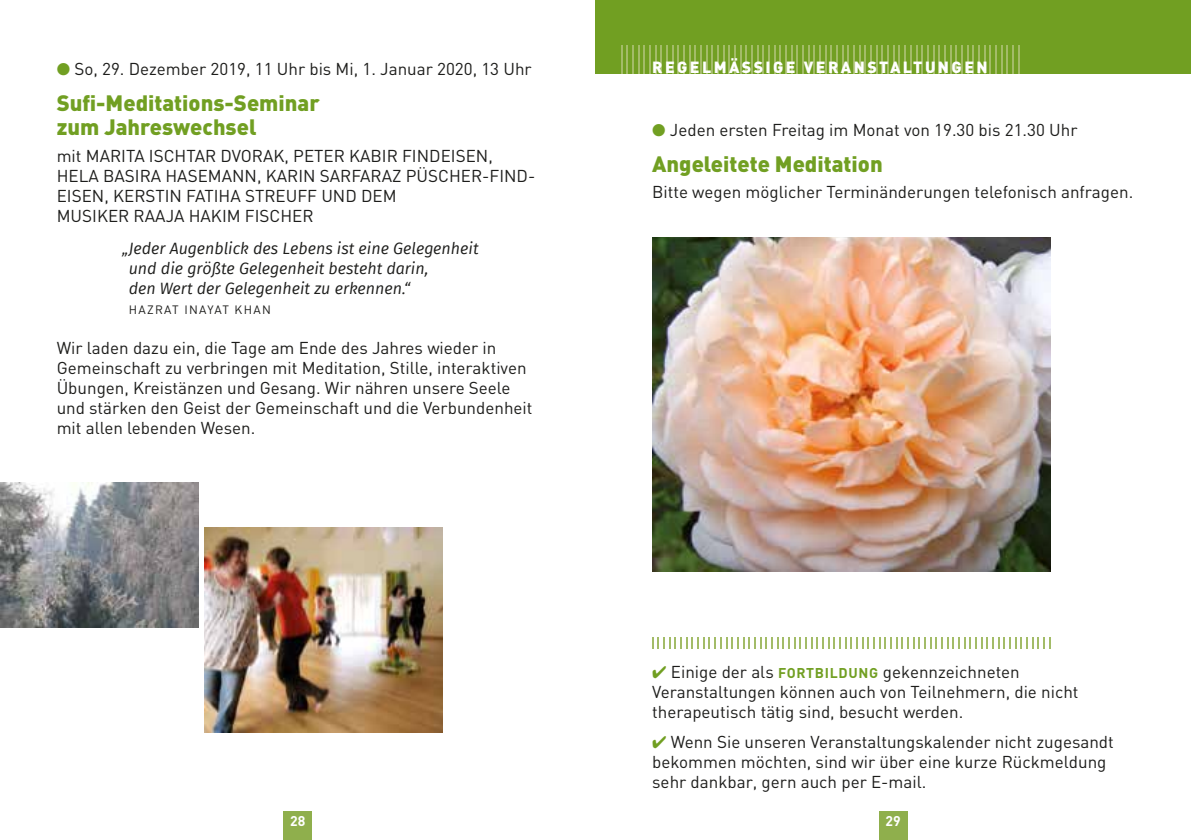
<style>
.page{position:relative;width:1191px;height:840px;background:#fff}
.page>*{position:absolute;margin:0;border:0;box-sizing:border-box;transform-origin:0 0}
.t1{font:900 22px/24px "DIN";color:#719f22}
.t2{font:17px/20px "DIN";color:#1d1d1b}
.t3{font:italic 16px/20px "Fira Sans";color:#1d1d1b}
.t4{font:900 16px "DIN";letter-spacing:.15em;color:#fff}
.t5{font:14px "DIN Bold SC880";color:#fff}
.t6{font:12px "DIN";letter-spacing:.11em;color:#1d1d1b}
.s1{color:#719f22}
.s2{font-weight:700;font-size:14px;color:#719f22}
</style>
<div class="page">
<div style="left:283px;top:811px;width:29px;height:28px;background:#8faf4c"></div>
<div style="left:879px;top:811px;width:28px;height:28px;background:#8faf4c"></div>
<div style="left:595px;top:0;width:596px;height:74px;background:#719f22"></div>
<svg style="left:621px;top:45px;width:1px;height:29px"></svg>
<hr style="left:626px;top:45px;width:2px;height:29px;background:#a3bc68">
<svg style="left:632px;top:45px;width:7px;height:29px"></svg>
<hr style="left:643px;top:45px;width:2px;height:29px;background:#a3bc68">
<svg style="left:649px;top:45px;width:7px;height:29px"></svg>
<hr style="left:660px;top:45px;width:2px;height:29px;background:#a3bc68">
<svg style="left:666px;top:45px;width:7px;height:29px"></svg>
<hr style="left:677px;top:45px;width:2px;height:29px;background:#a3bc68">
<svg style="left:683px;top:45px;width:7px;height:29px"></svg>
<hr style="left:694px;top:45px;width:2px;height:29px;background:#a3bc68">
<svg style="left:700px;top:45px;width:7px;height:29px"></svg>
<hr style="left:711px;top:45px;width:2px;height:29px;background:#a3bc68">
<svg style="left:717px;top:45px;width:302px;height:29px"></svg>
<svg style="left:652px;top:637px;width:398px;height:11px"></svg>
<img style="left:652px;top:237px;width:398px;height:334px">
<img style="left:204px;top:527px;width:238px;height:204px">
<img style="left:0;top:482px;width:198px;height:145px">
<p class="t2" style="left:57px;top:59px;width:476px"><span class="s1">●</span> So, 29. Dezember 2019, 11 Uhr bis Mi, 1. Januar 2020, 13 Uhr</p>
<p class="t1" style="left:57px;top:90px;width:265px">Sufi-Meditations-Seminar zum Jahreswechsel</p>
<p class="t2" style="left:57px;top:145px;width:103px">mit Mar ita Ischt</p>
<p class="t2" style="left:57px;top:145px;width:437px;text-indent:138px">ar Dvorak, peter kab ir Findeisen, h ela basira Hasemann, kar in sarfaraz Püsch</p>
<p class="t2" style="left:461px;top:165px;width:76px">er-Find-</p>
<p class="t2" style="left:57px;top:185px;width:240px">eisen, kerstin fatiha Streuff</p>
<p class="t2" style="left:321px;top:185px;width:73px">und dem</p>
<p class="t2" style="left:57px;top:205px;width:214px">Mus iker Raaja hakim Fisch</p>
<p class="t2" style="left:292px;top:205px;width:19px">er</p>
<p class="t3" style="left:129px;top:238px;width:351px;text-indent:-6px">„Jeder Augenblick des Lebens ist eine Gelegenheit und die größte Gelegenheit besteht darin,<br>den Wert der Gelegenheit zu erkennen.“</p>
<p class="t6" style="left:129px;top:302px;width:144px">Hazrat I nayat Khan</p>
<p class="t2" style="left:57px;top:337px;width:477px">Wir laden dazu ein, die Tage am Ende des Jahres wieder in Gemeinschaft zu verbringen mit Meditation, Stille, interaktiven Übungen, Kreistänzen und Gesang. Wir nähren unsere Seele und stärken den Geist der Gemeinschaft und die Verbundenheit mit allen lebenden Wesen.</p>
<p class="t4" style="left:652px;top:56px;width:26px">regelm</p>
<p class="t4" style="left:729px;top:56px;width:25px">ässige</p>
<p class="t4" style="left:804px;top:56px;width:50px">Veranstalt</p>
<p class="t4" style="left:925px;top:56px;width:26px">ungen</p>
<p class="t2" style="left:652px;top:119px;width:427px"><span class="s1">●</span> Jeden ersten Freitag im Monat von 19.30 bis 21.30 Uhr</p>
<p class="t1" style="left:652px;top:151px;width:232px">Angeleitete Meditation</p>
<p class="t2" style="left:652px;top:181px;width:482px">Bitte wegen möglicher Terminänderungen telefonisch anfragen.</p>
<p class="t2" style="left:652px;top:661px;width:428px"><span class="s1">✔</span> Einige der als <span class="s2">FORTBILDU NG</span> gekennzeichneten<br>Veranstaltungen können auch von Teilnehmern, die nicht therapeutisch tätig sind, besucht werden.</p>
<p class="t2" style="left:652px;top:731px;width:463px"><span class="s1">✔</span> Wenn Sie unseren Veranstaltungskalender nicht zugesandt bekommen möchten, sind wir über eine kurze Rückmeldung sehr dankbar, gern auch per E-mail.</p>
<p class="t5" style="left:290px;top:811px;width:17px">28</p>
<p class="t5" style="left:885px;top:811px;width:17px">29</p>
</div>
